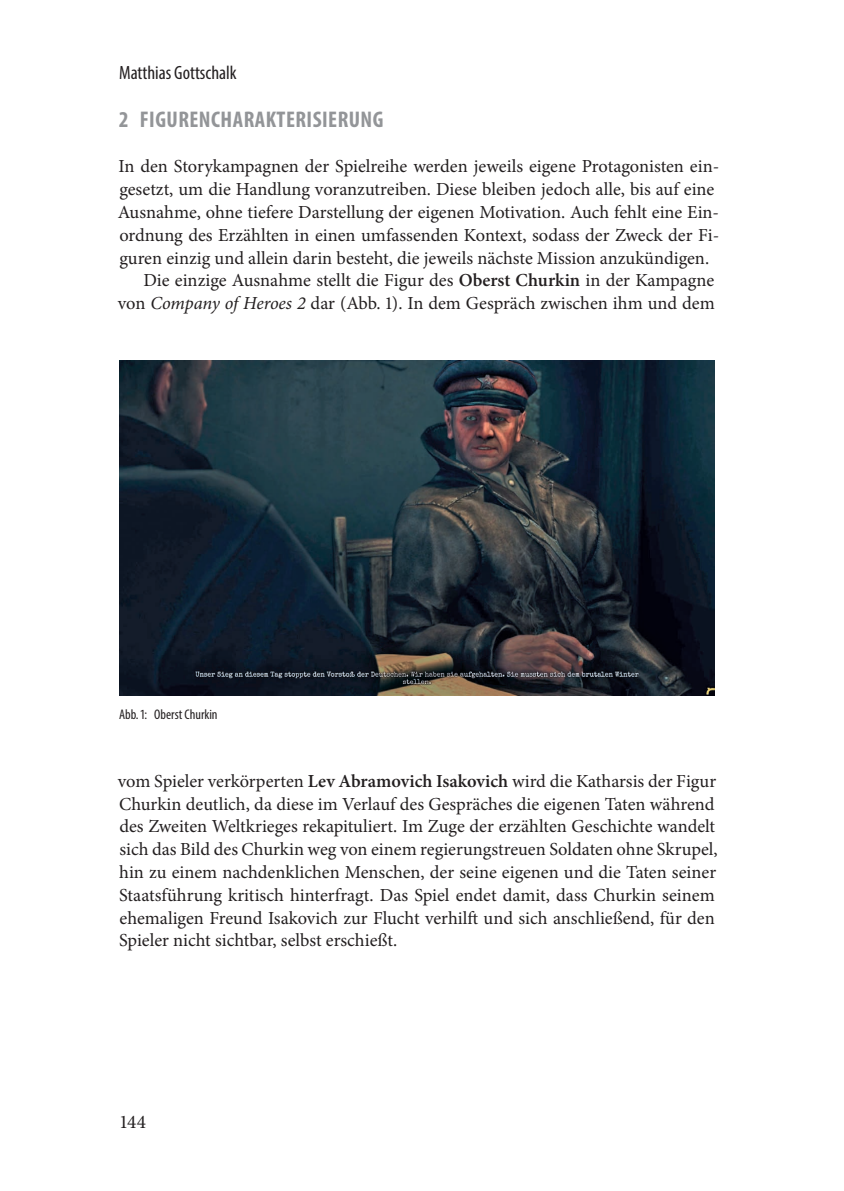
<style>
.page{position:relative;width:844px;height:1191px;background:#fff}
.page>*{position:absolute;margin:0;border:0;box-sizing:border-box;transform-origin:0 0}
.t1{font:700 condensed 22.75px "Myriad Pro";letter-spacing:.02em;color:#939598}
.t2{font:condensed 19.25px "Myriad Pro";color:#231f20}
.t3{font:19.25px "Minion Pro";color:#231f20}
.t4{font:18.38px/22.8px "Minion Pro";color:#231f20}
.t5{font:condensed 14px "Myriad Pro";color:#231f20}
.s1{font-weight:600}
.s2{font-style:italic}
</style>
<div class="page">
<img style="left:119px;top:361px;width:595px;height:335px">
<p class="t2" style="left:119px;top:61px;width:119px">Matthias Gottschalk</p>
<p class="t1" style="left:119px;top:105px;width:266px">2 FIGURENCHARAKTERISIERUNG</p>
<p class="t4" style="left:118px;top:155px;width:602px">In den Storykampagnen der Spielreihe werden jeweils eigene Protagonisten ein-</p>
<p class="t4" style="left:119px;top:178px;width:596px">gesetzt, um die Handlung voranzutreiben. Diese bleiben jedoch alle, bis auf eine</p>
<p class="t4" style="left:118px;top:201px;width:603px">Ausnahme, ohne tiefere Darstellung der eigenen Motivation. Auch fehlt eine Ein-</p>
<p class="t4" style="left:119px;top:224px;width:601px">ordnung des Erzählten in einen umfassenden Kontext, sodass der Zweck der Fi-</p>
<p class="t4" style="left:119px;top:246px;width:591px">guren einzig und allein darin besteht, die jeweils nächste Mission anzukündigen.</p>
<p class="t4" style="left:143px;top:269px;width:572px">Die einzige Ausnahme stellt die Figur des <span class="s1">Oberst Churkin</span> in der Kampagne</p>
<p class="t4" style="left:118px;top:292px;width:598px">von <span class="s2">Company of Heroes 2</span> dar (Abb. 1). In dem Gespräch zwischen ihm und dem</p>
<p class="t5" style="left:119px;top:705px;width:100px">Abb. 1: Oberst Churkin</p>
<p class="t4" style="left:118px;top:770px;width:601px">vom Spieler verkörperten <span class="s1">Lev Abramovich Isakovich</span> wird die Katharsis der Figur Churkin deutlich, da diese im Verlauf des Gespräches die eigenen Taten während des Zweiten Weltkrieges rekapituliert. Im Zuge der erzählten Geschichte wandelt sich das Bild des Churkin weg von einem regierungstreuen Soldaten ohne Skrupel, hin zu einem nachdenklichen Menschen, der seine eigenen und die Taten seiner Staatsführung kritisch hinterfragt. Das Spiel endet damit, dass Churkin seinem ehemaligen Freund Isakovich zur Flucht verhilft und sich anschließend, für den Spieler nicht sichtbar, selbst erschießt.</p>
<p class="t3" style="left:119px;top:1109px;width:29px">144</p>
</div>
